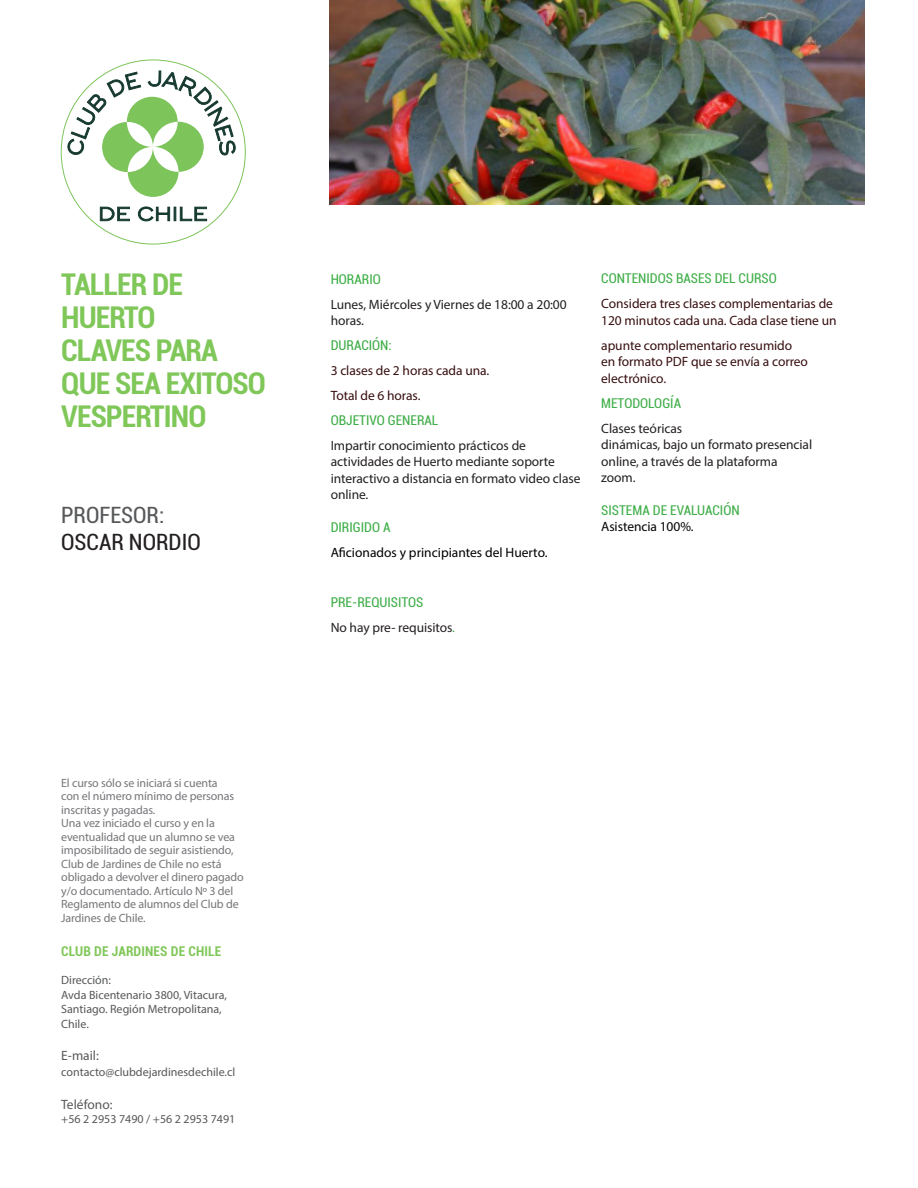
<style>
.page{position:relative;width:918px;height:1188px;background:#fff}
.page>*{position:absolute;margin:0;border:0;box-sizing:border-box;transform-origin:0 0}
.t1{font:700 condensed 30px/33px "Roboto";letter-spacing:-.03em;color:#80c759}
.t2{font:condensed 22.5px/27px "Roboto";color:#231f20}
.t3{font:13.5px/16.5px "Myriad Pro";letter-spacing:-.005em;color:#231f20}
.t4{font:13.5px/16.5px "Myriad Pro";letter-spacing:-.005em;color:#380f10}
.t5{font:condensed 13.5px "Roboto";color:#40ae49}
.t6{font:13.5px "Myriad Pro";color:#000}
.t7{font:700 condensed 13.5px "Roboto";letter-spacing:.01em;color:#80c759}
.t8{font:13.5px "Myriad Pro";color:#57585a}
.t9{font:13.5px "Myriad Pro";letter-spacing:-.005em;color:#040503}
.t10{font:12px/13.5px "Myriad Pro";letter-spacing:-.01em;color:#757679}
.t11{font:12px/14.4px "Myriad Pro";color:#57585a}
.s1{color:#57585a}
.s2{color:#40ae49}
</style>
<div class="page">
<img style="left:329px;top:0;width:535px;height:204px">
<svg style="left:67px;top:71px;width:169px;height:126px"></svg>
<svg style="left:100px;top:207px;width:30px;height:14px"></svg>
<svg style="left:138px;top:207px;width:69px;height:14px"></svg>
<p class="t1" style="left:61px;top:267px;width:123px">TALLER DE<br>HUERTO</p>
<p class="t1" style="left:61px;top:333px;width:206px">CLAVES PARA<br>QUE SEA EXITOSO</p>
<p class="t1" style="left:61px;top:399px;width:147px">VESPERTINO</p>
<p class="t2" style="left:61px;top:500px;width:141px"><span class="s1">PROFESOR:<br></span>OSCAR NORDIO</p>
<p class="t10" style="left:61px;top:776px;width:175px">El curso sólo se iniciará si cuenta con el número mínimo de personas inscritas y pagadas.</p>
<p class="t10" style="left:61px;top:816px;width:184px">Una vez iniciado el curso y en la eventualidad que un alumno se vea imposibilitado de seguir asistiendo,<br>Club de Jardines de Chile no está obligado a devolver el dinero pagado y/o documentado. Artículo Nº 3 del<br>Reglamento de alumnos del Club de<br>Jardines de Chile.</p>
<p class="t7" style="left:61px;top:941px;width:162px">CLUB DE JARDINES DE CHILE</p>
<p class="t11" style="left:61px;top:973px;width:167px">Dirección:<br>Avda Bicentenario 3800, Vitacura,<br>Santiago. Región Metropolitana,<br>Chile.</p>
<p class="t8" style="left:61px;top:1047px;width:39px">E-mail:</p>
<p class="t11" style="left:61px;top:1065px;width:176px">contacto@clubdejardinesdechile.cl</p>
<p class="t8" style="left:61px;top:1096px;width:53px">Teléfono:</p>
<p class="t11" style="left:61px;top:1112px;width:176px">+56 2 2953 7490 / +56 2 2953 7491</p>
<p class="t5" style="left:331px;top:270px;width:52px">HORARIO</p>
<p class="t3" style="left:331px;top:296px;width:238px">Lunes, Miércoles y Viernes de 18:00 a 20:00 horas.</p>
<p class="t5" style="left:331px;top:336px;width:63px">DURACIÓN:</p>
<p class="t4" style="left:331px;top:362px;width:160px">3 clases de 2 horas cada una.</p>
<p class="t4" style="left:331px;top:387px;width:91px">Total de 6 horas.</p>
<p class="t5" style="left:331px;top:411px;width:109px">OBJETIVO GENERAL</p>
<p class="t3" style="left:331px;top:437px;width:251px">Impartir conocimiento prácticos de actividades de Huerto mediante soporte interactivo a distancia en formato video clase online.</p>
<p class="t5" style="left:331px;top:518px;width:61px">DIRIGIDO A</p>
<p class="t6" style="left:331px;top:544px;width:218px">Aficionados y principiantes del Huerto.</p>
<p class="t5" style="left:331px;top:593px;width:94px">PRE-REQUISITOS</p>
<p class="t3" style="left:331px;top:619px;width:126px">No hay pre- requisitos<span class="s2">.</span></p>
<p class="t5" style="left:601px;top:269px;width:177px">CONTENIDOS BASES DEL CURSO</p>
<p class="t4" style="left:601px;top:295px;width:237px">Considera tres clases complementarias de<br>120 minutos cada una. Cada clase tiene un</p>
<p class="t4" style="left:601px;top:337px;width:208px">apunte complementario resumido en formato PDF que se envía a correo electrónico.</p>
<p class="t5" style="left:601px;top:393px;width:81px">METODOLOGÍA</p>
<p class="t3" style="left:601px;top:420px;width:82px">Clases teóricas</p>
<p class="t3" style="left:601px;top:436px;width:212px">dinámicas, bajo un formato presencial online, a través de la plataforma</p>
<p class="t3" style="left:601px;top:469px;width:36px">zoom.</p>
<p class="t5" style="left:601px;top:501px;width:140px">SISTEMA DE EVALUACIÓN</p>
<p class="t9" style="left:601px;top:518px;width:94px">Asistencia 100%.</p>
</div>
